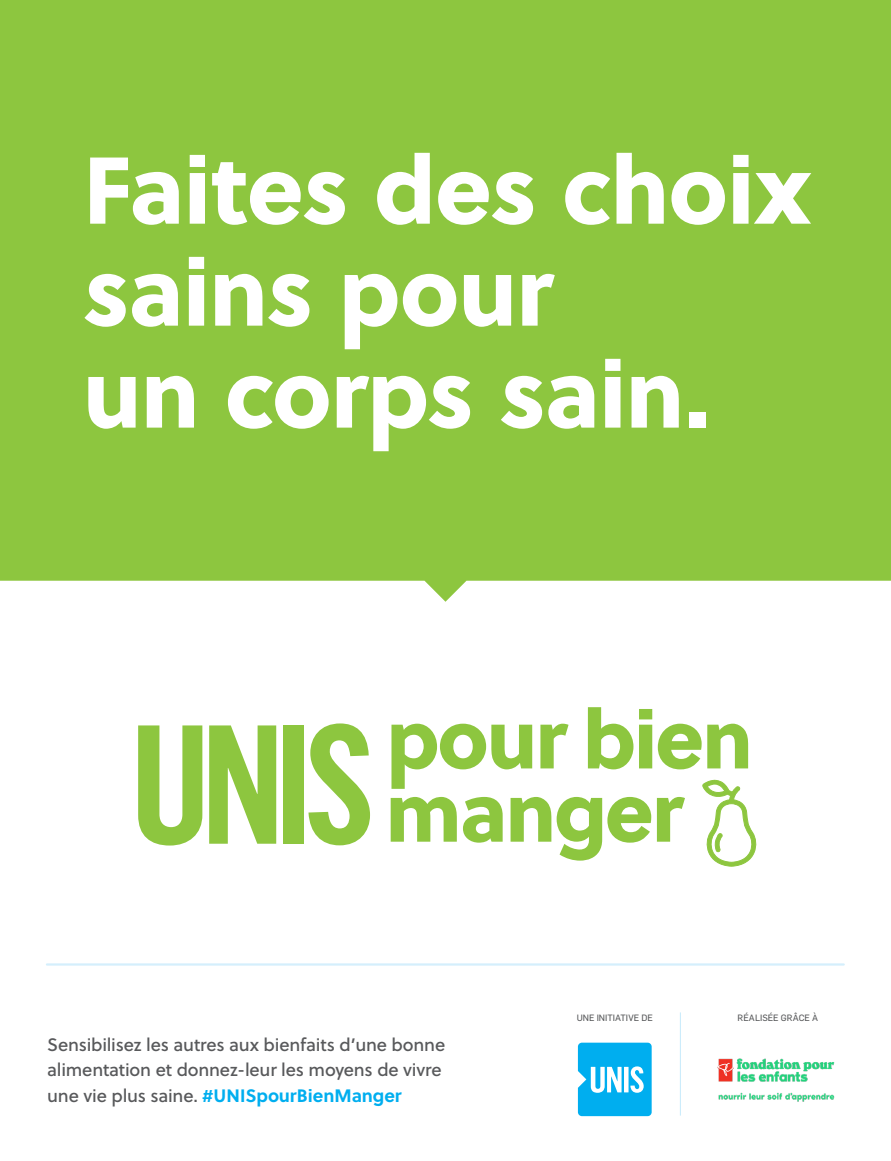
<style>
.page{position:relative;width:891px;height:1161px;background:#fff}
.page>*{position:absolute;margin:0;border:0;box-sizing:border-box;transform-origin:0 0}
.t1{font:94.5px/102px "Soleil Xb";letter-spacing:-.01em;color:#fff}
.t2{font:81.68px/73.3px "Soleil Xb";letter-spacing:-.025em;color:#8dc63f}
.t3{font:18px/25.5px "Soleil Bk";letter-spacing:-.01em;color:#58595b}
.t4{font:700 18px "Soleil";letter-spacing:-.005em;color:#00aeef}
.t5{font:9px "Flama Basic";letter-spacing:.005em;color:#58595b}
.s1{font-family:"Soleil Bk";font-weight:400;color:#58595b}
</style>
<div class="page">
<hr style="left:47px;top:963px;width:797px;height:3px;background:#d4effc">
<div style="left:0;top:0;width:891px;height:602px;background:#8dc63f"></div>
<svg style="left:702px;top:780px;width:55px;height:87px"></svg>
<svg style="left:138px;top:725px;width:65px;height:121px"></svg>
<svg style="left:209px;top:725px;width:67px;height:119px"></svg>
<div style="left:283px;top:725px;width:21px;height:119px;background:#8dc63f"></div>
<svg style="left:308px;top:723px;width:62px;height:122px"></svg>
<img style="left:717px;top:1058px;width:118px;height:44px">
<svg style="left:578px;top:1043px;width:74px;height:73px;background:#2bbbf1"></svg>
<hr style="left:680px;top:1012px;width:1px;height:104px;background:#c7eafb">
<h1 class="t1" style="left:83px;top:134px;width:731px">Faites des choix sains pour<br>un corps sain.</h1>
<h2 class="t2" style="left:386px;top:698px;width:369px">pour bien manger</h2>
<p class="t3" style="left:47px;top:1031px;width:399px">Sensibilisez les autres aux bienfaits d’une bonne alimentation et donnez-leur les moyens de vivre</p>
<p class="t4" style="left:47px;top:1081px;width:356px"><span class="s1">une vie plus saine.</span> #UNISpourBienManger</p>
<p class="t5" style="left:577px;top:1012px;width:77px">UNE INITIATIVE DE</p>
<p class="t5" style="left:738px;top:1012px;width:82px">RÉALISÉE GRÂCE À</p>
</div>
